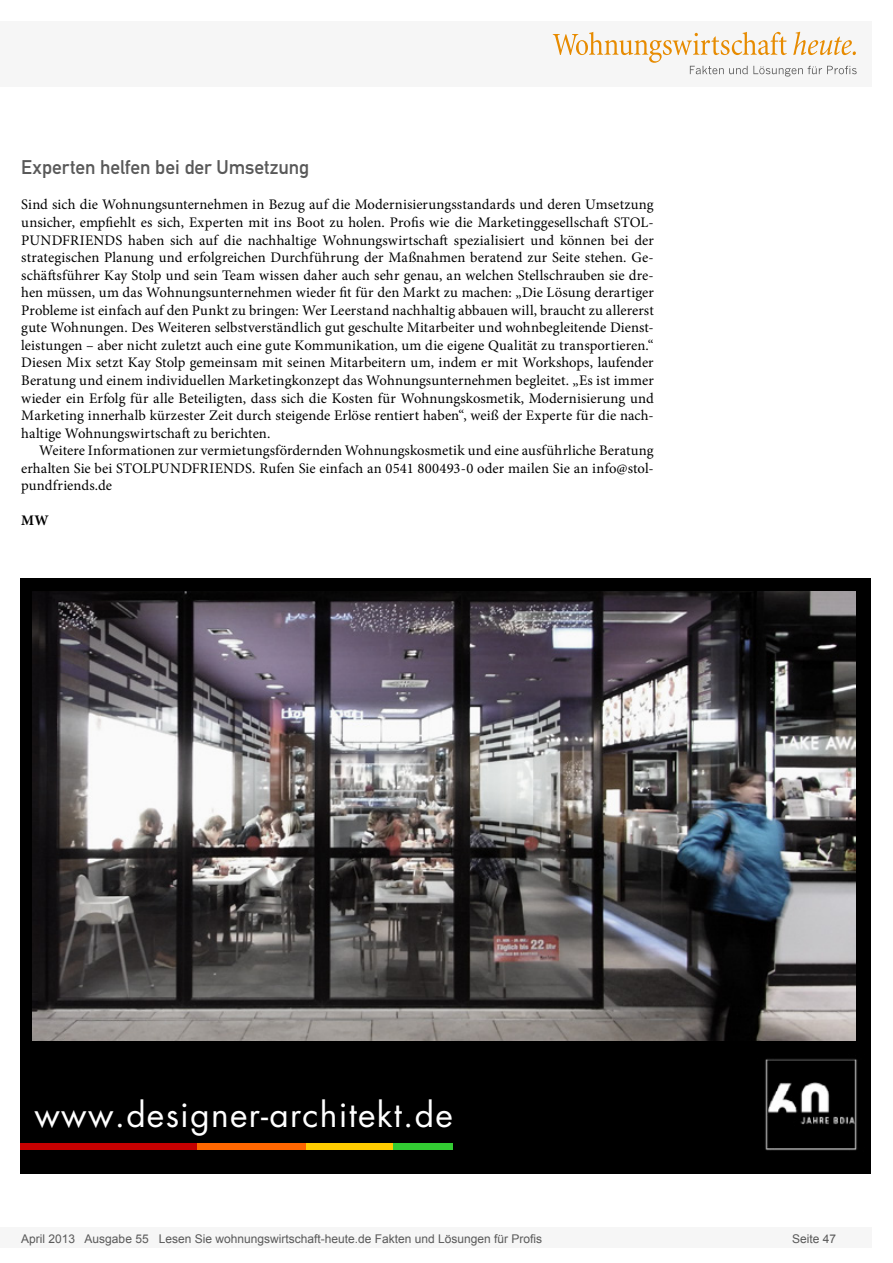
<style>
.page{position:relative;width:893px;height:1263px;background:#fff}
.page>*{position:absolute;margin:0;border:0;box-sizing:border-box;transform-origin:0 0}
.t1{font:33.6px "Futura Std";letter-spacing:.04em;color:#fff}
.Überschrift_Grau{font:19.5px "DIN Mittelschrift";letter-spacing:-.005em;color:#595959}
.Fließtext_erste_Zeil{font:14.7px/17.5px "Minion Pro";letter-spacing:.005em;color:#000;text-align:justify}
.Fliesstext{font:14.7px/17.5px "Minion Pro";letter-spacing:.005em;color:#000;text-align:justify}
.AUTOR{font:700 14.7px "Minion Pro";color:#000}
.t2{font:12px "Arial";color:#595959}
</style>
<div class="page">
<div style="left:0;top:1227px;width:872px;height:20px;background:#f6f6f6"></div>
<div style="left:0;top:21px;width:872px;height:66px;background:#f6f6f6"></div>
<svg style="left:553px;top:32px;width:304px;height:45px"></svg>
<div style="left:20px;top:579px;width:851px;height:595px;background:#000"></div>
<div style="left:20px;top:1143px;width:178px;height:6px;background:#c60000"></div>
<div style="left:198px;top:1143px;width:108px;height:6px;background:#f60"></div>
<div style="left:306px;top:1143px;width:87px;height:6px;background:#fc0"></div>
<div style="left:393px;top:1143px;width:59px;height:6px;background:#3c3"></div>
<img style="left:33px;top:592px;width:822px;height:448px">
<img style="left:765px;top:1058px;width:92px;height:93px">
<p class="Überschrift_Grau" style="left:21px;top:156px;width:289px">Experten helfen bei der Umsetzung</p>
<p class="Fließtext_erste_Zeil" style="left:21px;top:196px;width:634px">Sind sich die Wohnungsunternehmen in Bezug auf die Modernisierungsstandards und deren Umsetzung unsicher, empfiehlt es sich, Experten mit ins Boot zu holen. Profis wie die Marketinggesellschaft STOL-PUNDFRIENDS haben sich auf die nachhaltige Wohnungswirtschaft spezialisiert und können bei der strategischen Planung und erfolgreichen Durchführung der Maßnahmen beratend zur Seite stehen. Ge&shy;schäftsführer Kay Stolp und sein Team wissen daher auch sehr genau, an welchen Stellschrauben sie dre&shy;hen müssen, um das Wohnungsunternehmen wieder fit für den Markt zu machen: „Die Lösung derartiger Probleme ist einfach auf den Punkt zu bringen: Wer Leerstand nachhaltig abbauen will, braucht zu allererst gute Wohnungen. Des Weiteren selbstverständlich gut geschulte Mitarbeiter und wohnbegleitende Dienst&shy;leistungen – aber nicht zuletzt auch eine gute Kommunikation, um die eigene Qualität zu transportieren.“ Diesen Mix setzt Kay Stolp gemeinsam mit seinen Mitarbeitern um, indem er mit Workshops, laufender Beratung und einem individuellen Marketingkonzept das Wohnungsunternehmen begleitet. „Es ist immer wieder ein Erfolg für alle Beteiligten, dass sich die Kosten für Wohnungskosmetik, Modernisierung und Marketing innerhalb kürzester Zeit durch steigende Erlöse rentiert haben“, weiß der Experte für die nach&shy;haltige Wohnungswirtschaft zu berichten.</p>
<p class="Fliesstext" style="left:21px;top:442px;width:634px;text-indent:18px">Weitere Informationen zur vermietungsfördernden Wohnungskosmetik und eine ausführliche Beratung erhalten Sie bei STOLPUNDFRIENDS. Rufen Sie einfach an 0541 800493-0 oder mailen Sie an info@stol&shy;pundfriends.de</p>
<p class="AUTOR" style="left:21px;top:510px;width:29px">MW</p>
<p class="t1" style="left:34px;top:1093px;width:420px">www.designer-architekt.de</p>
<p class="t2" style="left:21px;top:1230px;width:522px">April 2013 Ausgabe 55 Lesen Sie wohnungswirtschaft-heute.de Fakten und Lösungen für Profis</p>
<p class="t2" style="left:792px;top:1231px;width:46px">Seite 47</p>
</div>
